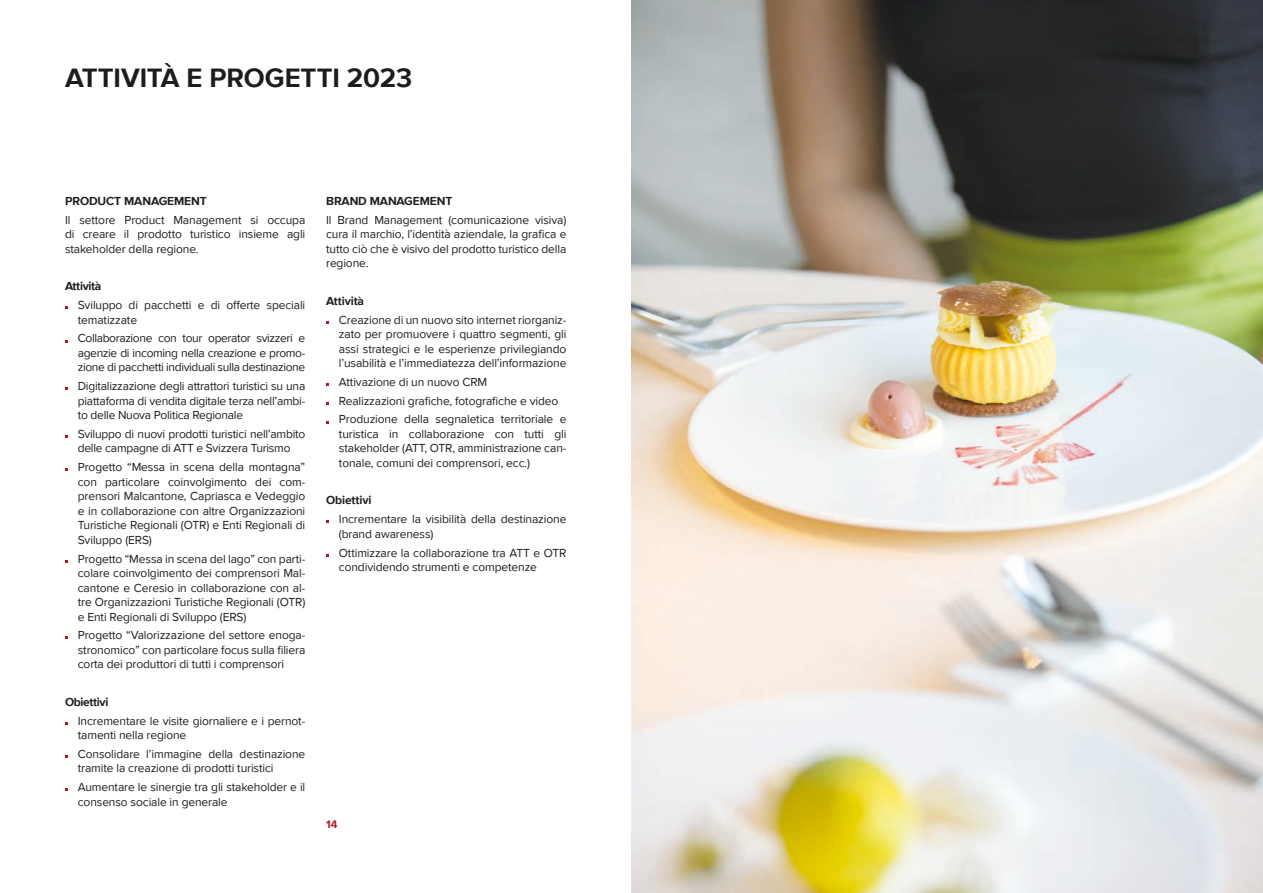
<style>
.page{position:relative;width:1263px;height:893px;background:#fff}
.page>*{position:absolute;margin:0;border:0;box-sizing:border-box;transform-origin:0 0}
.Tit_ProxB_18_27_16_5{font:700 27.45px "Proxima Nova";letter-spacing:-.005em;color:#1d1d1b}
.t1{font:12px/14.5px "Proxima Nova";letter-spacing:-.01em;color:#1d1d1b;text-align:justify}
.t2{font:700 12px "Proxima Nova";letter-spacing:-.01em;color:#1d1d1b}
.t3{font:700 12px "Proxima Nova";letter-spacing:-.03em;color:#1d1d1b}
.t4{font:700 11.25px "Proxima Nova";color:#ae172b}
</style>
<div class="page">
<img style="left:631px;top:0;width:632px;height:893px">
<p class="Tit_ProxB_18_27_16_5" style="left:65px;top:57px;width:349px">ATTIVITÀ E PROGETTI 2023</p>
<p class="t2" style="left:65px;top:192px;width:143px">PRODUCT MANAGEMENT</p>
<p class="t1" style="left:65px;top:212px;width:242px">Il settore Product Management si occupa di creare il prodotto turistico insieme agli stakeholder della regione.</p>
<p class="t3" style="left:65px;top:277px;width:38px">Attività</p>
<p class="t1" style="left:78px;top:297px;width:229px">Sviluppo di pacchetti e di offerte speciali tematizzate</p>
<p class="t1" style="left:78px;top:331px;width:229px">Collaborazione con tour operator svizzeri e agenzie di incoming nella creazione e promo&shy;zione di pacchetti individuali sulla destinazione</p>
<p class="t1" style="left:78px;top:378px;width:229px">Digitalizzazione degli attrattori turistici su una piattaforma di vendita digitale terza nell’ambi&shy;to delle Nuova Politica Regionale</p>
<p class="t1" style="left:78px;top:426px;width:229px">Sviluppo di nuovi prodotti turistici nell’ambito delle campagne di ATT e Svizzera Turismo</p>
<p class="t1" style="left:78px;top:459px;width:229px">Progetto “Messa in scena della montagna” con particolare coinvolgimento dei com&shy;prensori Malcantone, Capriasca e Vedeggio e in collaborazione con altre Organizzazioni Turistiche Regionali (OTR) e Enti Regionali di Sviluppo (ERS)</p>
<p class="t1" style="left:78px;top:551px;width:229px">Progetto “Messa in scena del lago” con parti&shy;colare coinvolgimento dei comprensori Mal&shy;cantone e Ceresio in collaborazione con al&shy;tre Organizzazioni Turistiche Regionali (OTR) e Enti Regionali di Sviluppo (ERS)</p>
<p class="t1" style="left:78px;top:627px;width:229px">Progetto “Valorizzazione del settore enoga&shy;stronomico” con particolare focus sulla filiera corta dei produttori di tutti i comprensori</p>
<p class="t3" style="left:65px;top:693px;width:45px">Obiettivi</p>
<p class="t1" style="left:78px;top:713px;width:229px">Incrementare le visite giornaliere e i pernot&shy;tamenti nella regione</p>
<p class="t1" style="left:78px;top:746px;width:229px">Consolidare l’immagine della destinazione tramite la creazione di prodotti turistici</p>
<p class="t1" style="left:78px;top:779px;width:229px">Aumentare le sinergie tra gli stakeholder e il consenso sociale in generale</p>
<p class="t2" style="left:326px;top:192px;width:128px">BRAND MANAGEMENT</p>
<p class="t1" style="left:326px;top:212px;width:242px">Il Brand Management (comunicazione visiva) cura il marchio, l’identità aziendale, la grafica e tutto ciò che è visivo del prodotto turistico della regione.</p>
<p class="t2" style="left:326px;top:292px;width:39px">Attività</p>
<p class="t1" style="left:339px;top:312px;width:229px">Creazione di un nuovo sito internet riorganiz&shy;zato per promuovere i quattro segmenti, gli assi strategici e le esperienze privilegiando l’usabilità e l’immediatezza dell’informazione</p>
<p class="t1" style="left:339px;top:374px;width:150px">Attivazione di un nuovo CRM</p>
<p class="t1" style="left:339px;top:393px;width:221px">Realizzazioni grafiche, fotografiche e video</p>
<p class="t1" style="left:339px;top:412px;width:229px">Produzione della segnaletica territoriale e turistica in collaborazione con tutti gli stakeholder (ATT, OTR, amministrazione can&shy;tonale, comuni dei comprensori, ecc.)</p>
<p class="t2" style="left:326px;top:491px;width:47px">Obiettivi</p>
<p class="t1" style="left:339px;top:511px;width:229px">Incrementare la visibilità della destinazione (brand awareness)</p>
<p class="t1" style="left:339px;top:545px;width:229px">Ottimizzare la collaborazione tra ATT e OTR condividendo strumenti e competenze</p>
<p class="t4" style="left:326px;top:815px;width:13px">14</p>
</div>
